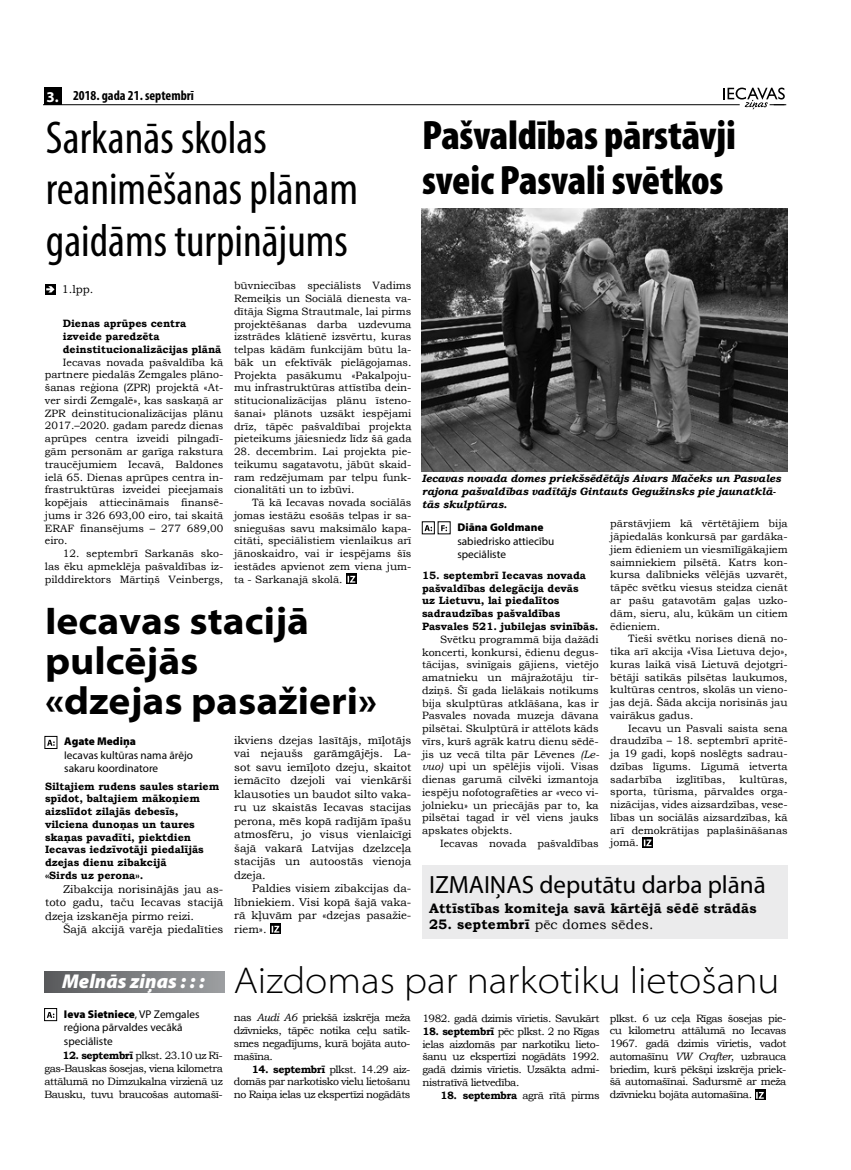
<style>
.page{position:relative;width:851px;height:1170px;background:#fff}
.page>*{position:absolute;margin:0;border:0;box-sizing:border-box;transform-origin:0 0}
.t1{font:condensed 46.25px/51.2px "Myriad Pro";color:#000}
.t2{font:900 condensed 41.25px/45px "Myriad Pro";letter-spacing:-.005em;color:#000}
.t3{font:700 semi-expanded 38.75px/40px "Myriad Pro";color:#000}
.t4{font:300 semi-expanded 37.5px "Myriad Pro";color:#000}
.t5{font:25px "Myriad Pro";color:#000}
.t6{font:italic 900 20px "Myriad Pro";color:#fff}
.t7{font:700 13.75px "Bookman Old Style";letter-spacing:.01em;color:#000}
.t8{font:13.75px "Bookman Old Style";letter-spacing:.01em;color:#000}
.t9{font:700 condensed 13.75px "Myriad Pro";color:#000}
.t10{font:11.25px/13.5px "Bookman Old Style";color:#000;text-align:justify}
.t11{font:11.25px/13.5px "Myriad Pro";color:#000}
.t12{font:900 11.25px "Myriad Pro";color:#000}
.t13{font:10.62px/12.8px "Bookman Old Style";color:#000;text-align:justify}
.t14{font:700 10.62px/12.8px "Bookman Old Style";color:#000}
.t15{font:italic 700 10.62px/12.8px "Bookman Old Style";letter-spacing:-.01em;color:#000}
.t16{font:10.62px "Bookman Old Style";letter-spacing:-.04em;color:#000}
.s1{font-stretch:normal;font-size:15px;color:#fff}
.s2{font-style:italic}
.s3{font-weight:700}
.s4{font-weight:900}
</style>
<div class="page">
<hr style="left:44px;top:104px;width:695px;height:1px;background:#000">
<div style="left:44px;top:87px;width:17px;height:18px;background:#000"></div>
<svg style="left:723px;top:88px;width:63px;height:22px"></svg>
<svg style="left:47px;top:1012px;width:7px;height:5px"></svg>
<div style="left:44px;top:1008px;width:13px;height:12px;border:1px solid #000"></div>
<svg style="left:424px;top:525px;width:8px;height:6px"></svg>
<svg style="left:441px;top:525px;width:6px;height:6px"></svg>
<svg style="left:47px;top:739px;width:8px;height:6px"></svg>
<svg style="left:45px;top:284px;width:11px;height:10px"></svg>
<svg style="left:46px;top:286px;width:8px;height:6px"></svg>
<svg style="left:642px;top:837px;width:11px;height:10px"></svg>
<svg style="left:643px;top:839px;width:8px;height:7px"></svg>
<div style="left:422px;top:865px;width:365px;height:73px;background:#ebebec"></div>
<svg style="left:270px;top:923px;width:11px;height:11px"></svg>
<svg style="left:271px;top:925px;width:8px;height:7px"></svg>
<div style="left:44px;top:971px;width:180px;height:21px;background:linear-gradient(to right,#595a5c,#9c9ea1)"></div>
<svg style="left:346px;top:573px;width:10px;height:11px"></svg>
<svg style="left:347px;top:575px;width:8px;height:7px"></svg>
<svg style="left:755px;top:1089px;width:10px;height:11px"></svg>
<svg style="left:756px;top:1091px;width:7px;height:7px"></svg>
<img style="left:421px;top:208px;width:366px;height:263px">
<p class="t9" style="left:46px;top:87px;width:149px"><span class="s1">3.</span> 2018. gada 21. septembrī</p>
<h1 class="t1" style="left:46px;top:112px;width:313px">Sarkanās skolas reanimēšanas plānam gaidāms turpinājums</h1>
<p class="t13" style="left:234px;top:279px;width:179px">būvniecības speciālists Vadims Remeiķis un Sociālā dienesta va&shy;dītāja Sigma Strautmale, lai pirms projektēšanas darba uzdevuma izstrādes klātienē izsvērtu, kuras telpas kādām funkcijām būtu la&shy;bāk un efektīvāk pielāgojamas.<br>Projekta pasākumu «Pakalpoju&shy;mu infrastruktūras attīstība dein&shy;stitucionalizācijas plānu īsteno&shy;šanai» plānots uzsākt iespējami drīz, tāpēc pašvaldībai projekta pieteikums jāiesniedz līdz šā gada</p>
<p class="t13" style="left:234px;top:445px;width:179px">28. decembrim. Lai projekta pie&shy;teikumu sagatavotu, jābūt skaid&shy;ram redzējumam par telpu funk&shy;cionalitāti un to izbūvi.</p>
<p class="t13" style="left:234px;top:496px;width:179px;text-indent:18px">Tā kā Iecavas novada sociālās jomas iestāžu esošās telpas ir sa&shy;sniegušas savu maksimālo kapa&shy;citāti, speciālistiem vienlaikus arī jānoskaidro, vai ir iespējams šīs iestādes apvienot zem viena jum&shy;ta - Sarkanajā skolā.</p>
<p class="t10" style="left:62px;top:283px;width:33px">1.lpp.</p>
<p class="t14" style="left:63px;top:317px;width:160px">Dienas aprūpes centra izveide paredzēta deinstitucionalizācijas plānā</p>
<p class="t13" style="left:45px;top:356px;width:180px;text-indent:18px">Iecavas novada pašvaldība kā partnere piedalās Zemgales plāno&shy;šanas reģiona (ZPR) projektā «At&shy;ver sirdi Zemgalē», kas saskaņā ar ZPR deinstitucionalizācijas plānu 2017.–2020. gadam paredz dienas aprūpes centra izveidi pilngadī&shy;gām personām ar garīga rakstura traucējumiem Iecavā, Baldones ielā 65. Dienas aprūpes centra in&shy;frastruktūras izveidei pieejamais kopējais attiecināmais finansē&shy;jums ir 326 693,00 eiro, tai skaitā ERAF finansējums – 277 689,00 eiro.</p>
<p class="t13" style="left:45px;top:547px;width:180px;text-indent:18px">12. septembrī Sarkanās sko&shy;las ēku apmeklēja pašvaldības iz&shy;pilddirektors Mārtiņš Veinbergs,</p>
<h3 class="t3" style="left:45px;top:601px;width:334px">Iecavas stacijā pulcējās<br>«dzejas pasažieri»</h3>
<p class="t12" style="left:64px;top:735px;width:73px">Agate Mediņa</p>
<p class="t11" style="left:64px;top:748px;width:130px">Iecavas kultūras nama ārējo sakaru koordinatore</p>
<p class="t14" style="left:45px;top:779px;width:176px">Siltajiem rudens saules stariem spīdot, baltajiem mākoņiem aizslīdot zilajās debesīs, vilciena dunoņas un taures skaņas pavadīti, piektdien<br>Iecavas iedzīvotāji piedalījās dzejas dienu zibakcijā<br>«Sirds uz perona».</p>
<p class="t10" style="left:45px;top:881px;width:180px;text-indent:18px">Zibakcija norisinājās jau as&shy;toto gadu, taču Iecavas stacijā dzeja izskanēja pirmo reizi.</p>
<p class="t10" style="left:63px;top:922px;width:162px">Šajā akcijā varēja piedalīties</p>
<p class="t10" style="left:234px;top:733px;width:179px">ikviens dzejas lasītājs, mīļotājs vai nejaušs garāmgājējs. La&shy;sot savu iemīļoto dzeju, skaitot iemācīto dzejoli vai vienkārši klausoties un baudot silto vaka&shy;ru uz skaistās Iecavas stacijas perona, mēs kopā radījām īpašu atmosfēru, jo visus vienlaicīgi šajā vakarā Latvijas dzelzceļa stacijās un autoostās vienoja dzeja.</p>
<p class="t10" style="left:234px;top:881px;width:179px;text-indent:18px">Paldies visiem zibakcijas da&shy;lībniekiem. Visi kopā šajā vaka&shy;rā kļuvām par «dzejas pasažie&shy;riem».</p>
<h2 class="t2" style="left:422px;top:113px;width:315px">Pašvaldības pārstāvji sveic Pasvali svētkos</h2>
<p class="t15" style="left:422px;top:472px;width:360px">Iecavas novada domes priekšsēdētājs Aivars Mačeks un Pasvales rajona pašvaldības vadītājs Gintauts Gegužinsks pie jaunatklā&shy;tās skulptūras.</p>
<p class="t12" style="left:457px;top:521px;width:88px">Diāna Goldmane</p>
<p class="t11" style="left:457px;top:534px;width:98px">sabiedrisko attiecību speciāliste</p>
<p class="t14" style="left:422px;top:569px;width:178px">15. septembrī Iecavas novada pašvaldības delegācija devās<br>uz Lietuvu, lai piedalītos sadraudzības pašvaldības<br>Pasvales 521. jubilejas svinībās.</p>
<p class="t13" style="left:422px;top:632px;width:178px;text-indent:18px">Svētku programmā bija dažādi koncerti, konkursi, ēdienu degus&shy;tācijas, svinīgais gājiens, vietējo amatnieku un mājražotāju tir&shy;dziņš. Šī gada lielākais notikums bija skulptūras atklāšana, kas ir Pasvales novada muzeja dāvana pilsētai. Skulptūrā ir attēlots kāds vīrs, kurš agrāk katru dienu sēdē&shy;jis uz vecā tilta pār Lēvenes <span class="s2">(Le&shy;vuo)</span> upi un spēlējis vijoli. Visas dienas garumā cilvēki izmantoja iespēju nofotografēties ar «veco vi&shy;jolnieku» un priecājās par to, ka pilsētai tagad ir vēl viens jauks apskates objekts.</p>
<p class="t13" style="left:440px;top:836px;width:160px">Iecavas novada pašvaldības</p>
<p class="t13" style="left:610px;top:517px;width:179px">pārstāvjiem kā vērtētājiem bija jāpiedalās konkursā par gardāka&shy;jiem ēdieniem un viesmīlīgākajiem saimniekiem pilsētā. Katrs kon&shy;kursa dalībnieks vēlējās uzvarēt, tāpēc svētku viesus steidza cienāt ar pašu gatavotām gaļas uzko&shy;dām, sieru, alu, kūkām un citiem ēdieniem.</p>
<p class="t13" style="left:610px;top:632px;width:179px;text-indent:18px">Tieši svētku norises dienā no&shy;tika arī akcija «Visa Lietuva dejo», kuras laikā visā Lietuvā dejotgri&shy;bētāji satikās pilsētas laukumos, kultūras centros, skolās un vieno&shy;jas dejā. Šāda akcija norisinās jau vairākus gadus.</p>
<p class="t13" style="left:610px;top:721px;width:179px;text-indent:18px">Iecavu un Pasvali saista sena draudzība – 18. septembrī apritē&shy;ja 19 gadi, kopš noslēgts sadrau&shy;dzības līgums. Līgumā ietverta sadarbība</p>
<p class="t13" style="left:610px;top:772px;width:179px;text-indent:129px">kultūras, sporta, tūrisma, pārvaldes orga&shy;nizācijas, vides aizsardzības, vese&shy;lības un sociālās aizsardzības, kā arī demokrātijas paplašināšanas jomā.</p>
<p class="t13" style="left:676px;top:772px;width:51px">izglītības,</p>
<h3 class="t5" style="left:429px;top:869px;width:338px">IZMAIŅAS deputātu darba plānā</h3>
<p class="t7" style="left:429px;top:898px;width:329px">Attīstības komiteja savā kārtējā sēdē strādās</p>
<p class="t8" style="left:429px;top:915px;width:226px"><span class="s3">25. septembrī</span> pēc domes sēdes.</p>
<h3 class="t6" style="left:62px;top:970px;width:144px">Melnās ziņas : : :</h3>
<p class="t11" style="left:64px;top:1006px;width:137px"><span class="s4">Ieva Sietniece</span>, VP Zemgales reģiona pārvaldes vecākā speciāliste</p>
<p class="t13" style="left:44px;top:1049px;width:180px;text-indent:18px"><span class="s3">12. septembrī</span> plkst. 23.10 uz Rī&shy;gas-Bauskas šosejas, viena kilometra attālumā no Dimzukalna virzienā uz Bausku, tuvu braucošas automašī-</p>
<h3 class="t4" style="left:234px;top:959px;width:547px">Aizdomas par narkotiku lietošanu</h3>
<p class="t13" style="left:234px;top:1011px;width:178px">nas <span class="s2">Audi A6</span> priekšā izskrēja meža dzīvnieks, tāpēc notika ceļu satik&shy;smes negadījums, kurā bojāta auto&shy;mašīna.</p>
<p class="t13" style="left:234px;top:1062px;width:178px;text-indent:18px"><span class="s3">14. septembrī</span> plkst. 14.29 aiz&shy;domās par narkotisko vielu lietošanu no Raiņa ielas uz ekspertīzi nogādāts</p>
<p class="t16" style="left:422px;top:1011px;width:179px">1982. gadā dzimis vīrietis. Savukārt</p>
<p class="t13" style="left:422px;top:1024px;width:179px"><span class="s3">18. septembrī</span> pēc plkst. 2 no Rīgas ielas aizdomās par narkotiku lieto&shy;šanu uz ekspertīzi nogādāts 1992. gadā dzimis vīrietis. Uzsākta admi&shy;nistratīvā lietvedība.</p>
<p class="t16" style="left:440px;top:1087px;width:161px"><span class="s3">18. septembra</span> agrā rītā pirms</p>
<p class="t13" style="left:609px;top:1011px;width:178px">plkst. 6 uz ceļa Rīgas šosejas pie&shy;cu kilometru attālumā no Iecavas 1967. gadā dzimis vīrietis, vadot automašīnu <span class="s2">VW Crafter</span>, uzbrauca briedim, kurš pēkšņi izskrēja priek&shy;šā automašīnai. Sadursmē ar meža dzīvnieku bojāta automašīna.</p>
</div>
